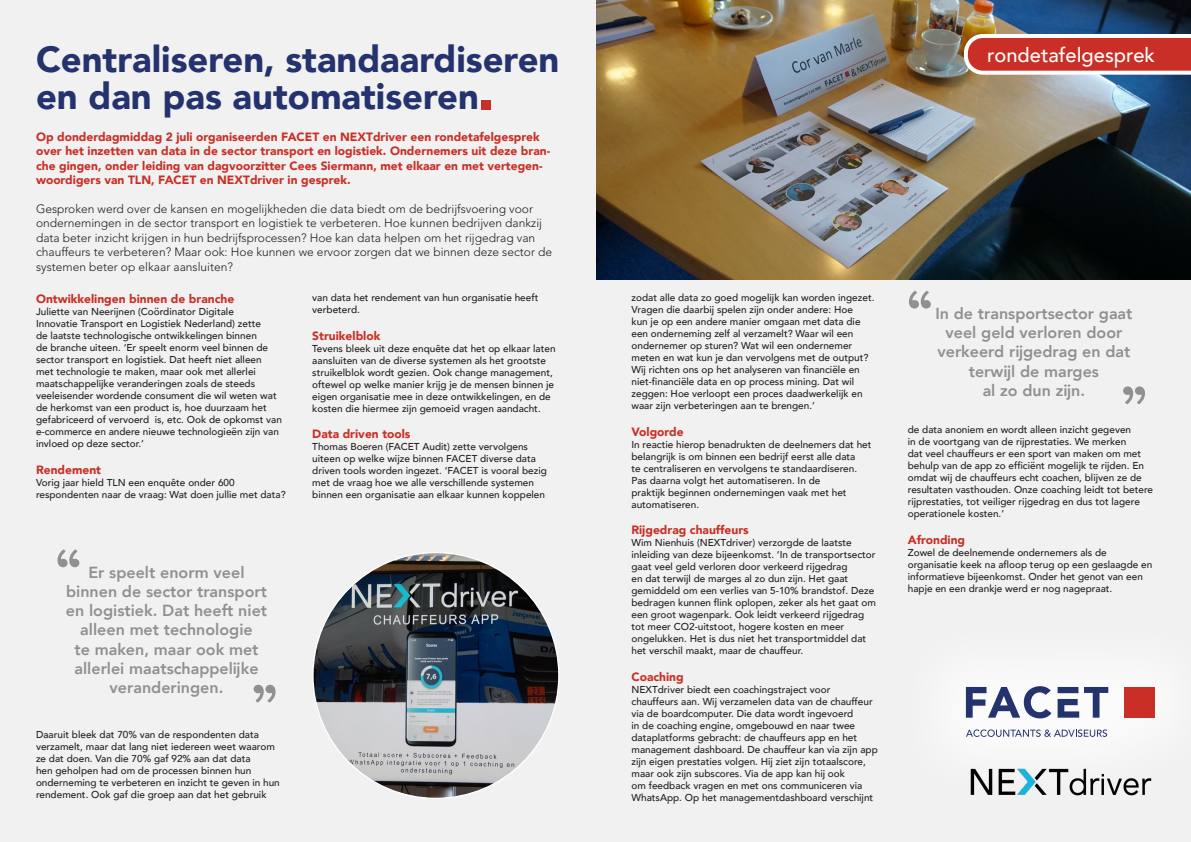
<style>
.page{position:relative;width:1191px;height:842px;background:#f1f1f1}
.page>*{position:absolute;margin:0;border:0;box-sizing:border-box;transform-origin:0 0}
.t1{font:900 59.4px "Brandon Grotesque";color:#909091}
.t2{font:900 36.3px "Avenir";color:#24326d}
.t3{font:500 20.1px "Avenir";color:#fff}
.t4{font:800 16px/19.3px "Avenir";color:#909091;text-align:center}
.t5{font:900 12px/14.4px "Avenir";color:#c92f26}
.t6{font:300 12px/14.4px "Avenir";color:#231f20}
.t7{font:500 10px/12px "Avenir";color:#231f20}
</style>
<div class="page">
<img style="left:596px;top:0;width:595px;height:280px">
<div style="left:895px;top:616px;width:296px;height:189px;background:#f4f4f4"></div>
<svg style="left:966px;top:686px;width:85px;height:32px"></svg>
<div style="left:1124px;top:687px;width:31px;height:31px;background:#c92f26"></div>
<svg style="left:1057px;top:687px;width:51px;height:31px"></svg>
<svg style="left:966px;top:729px;width:141px;height:8px"></svg>
<img style="left:970px;top:768px;width:182px;height:28px">
<img style="left:313px;top:552px;width:246px;height:246px;border-radius:123px">
<svg style="left:964px;top:34px;width:227px;height:41px"></svg>
<div style="left:482px;top:100px;width:9px;height:9px;background:#c92f26"></div>
<p class="t2" style="left:36px;top:29px;width:525px">Centraliseren, standaardiseren</p>
<p class="t2" style="left:36px;top:66px;width:444px">en dan pas automatiseren</p>
<p class="t5" style="left:36px;top:129px;width:516px">Op donderdagmiddag 2 juli organiseerden FACET en NEXTdriver een rondetafelgesprek over het inzetten van data in de sector transport en logistiek. Ondernemers uit deze bran&shy;che gingen, onder leiding van dagvoorzitter Cees Siermann, met elkaar en met vertegen&shy;woordigers van TLN, FACET en NEXTdriver in gesprek.</p>
<p class="t6" style="left:36px;top:202px;width:517px">Gesproken werd over de kansen en mogelijkheden die data biedt om de bedrijfsvoering voor ondernemingen in de sector transport en logistiek te verbeteren. Hoe kunnen bedrijven dankzij data beter inzicht krijgen in hun bedrijfsprocessen? Hoe kan data helpen om het rijgedrag van chauffeurs te verbeteren? Maar ook: Hoe kunnen we ervoor zorgen dat we binnen deze sector de systemen beter op elkaar aansluiten?</p>
<p class="t5" style="left:36px;top:292px;width:200px">Ontwikkelingen binnen de branche</p>
<p class="t7" style="left:36px;top:305px;width:247px">Juliette van Neerijnen (Coördinator Digitale<br>Innovatie Transport en Logistiek Nederland) zette<br>de laatste technologische ontwikkelingen binnen<br>de branche uiteen. ‘Er speelt enorm veel binnen de sector transport en logistiek. Dat heeft niet alleen met technologie te maken, maar ook met allerlei maatschappelijke veranderingen zoals de steeds veeleisender wordende consument die wil weten wat de herkomst van een product is, hoe duurzaam het gefabriceerd of vervoerd is, etc. Ook de opkomst van e-commerce en andere nieuwe technologieën zijn van invloed op deze sector.’</p>
<p class="t5" style="left:36px;top:462px;width:67px">Rendement</p>
<p class="t7" style="left:36px;top:476px;width:251px">Vorig jaar hield TLN een enquête onder 600 respondenten naar de vraag: Wat doen jullie met data?</p>
<p class="t7" style="left:312px;top:291px;width:228px">van data het rendement van hun organisatie heeft verbeterd.</p>
<p class="t5" style="left:312px;top:328px;width:70px">Struikelblok</p>
<p class="t7" style="left:312px;top:342px;width:245px">Tevens bleek uit deze enquête dat het op elkaar laten aansluiten van de diverse systemen als het grootste struikelblok wordt gezien. Ook change management, oftewel op welke manier krijg je de mensen binnen je eigen organisatie mee in deze ontwikkelingen, en de kosten die hiermee zijn gemoeid vragen aandacht.</p>
<p class="t5" style="left:312px;top:426px;width:100px">Data driven tools</p>
<p class="t7" style="left:312px;top:440px;width:236px">Thomas Boeren (FACET Audit) zette vervolgens uiteen op welke wijze binnen FACET diverse data driven tools worden ingezet. ‘FACET is vooral bezig met de vraag hoe we alle verschillende systemen binnen een organisatie aan elkaar kunnen koppelen</p>
<p class="t1" style="left:56px;top:529px;width:25px">“</p>
<p class="t4" style="left:88px;top:562px;width:157px">Er speelt enorm veel</p>
<p class="t4" style="left:66px;top:582px;width:203px">binnen de sector transport en logistiek. Dat heeft niet alleen met technologie<br>te maken, maar ook met allerlei maatschappelijke veranderingen.</p>
<p class="t1" style="left:277px;top:723px;width:25px;rotate:-180deg">“</p>
<p class="t7" style="left:36px;top:728px;width:245px">Daaruit bleek dat 70% van de respondenten data verzamelt, maar dat lang niet iedereen weet waarom ze dat doen. Van die 70% gaf 92% aan dat data<br>hen geholpen had om de processen binnen hun onderneming te verbeteren en inzicht te geven in hun rendement. Ook gaf die groep aan dat het gebruik</p>
<p class="t3" style="left:987px;top:37px;width:169px">rondetafelgesprek</p>
<p class="t7" style="left:631px;top:291px;width:244px">zodat alle data zo goed mogelijk kan worden ingezet.<br>Vragen die daarbij spelen zijn onder andere: Hoe<br>kun je op een andere manier omgaan met data die een onderneming zelf al verzamelt? Waar wil een ondernemer op sturen? Wat wil een ondernemer meten en wat kun je dan vervolgens met de output?<br>Wij richten ons op het analyseren van financiële en niet-financiële data en op process mining. Dat wil zeggen: Hoe verloopt een proces daadwerkelijk en waar zijn verbeteringen aan te brengen.’</p>
<p class="t5" style="left:631px;top:424px;width:54px">Volgorde</p>
<p class="t7" style="left:631px;top:438px;width:241px">In reactie hierop benadrukten de deelnemers dat het belangrijk is om binnen een bedrijf eerst alle data<br>te centraliseren en vervolgens te standaardiseren.<br>Pas daarna volgt het automatiseren. In de<br>praktijk beginnen ondernemingen vaak met het automatiseren.</p>
<p class="t5" style="left:631px;top:522px;width:119px">Rijgedrag chauffeurs</p>
<p class="t7" style="left:631px;top:536px;width:246px">Wim Nienhuis (NEXTdriver) verzorgde de laatste inleiding van deze bijeenkomst. ‘In de transportsector gaat veel geld verloren door verkeerd rijgedrag<br>en dat terwijl de marges al zo dun zijn. Het gaat gemiddeld om een verlies van 5-10% brandstof. Deze bedragen kunnen flink oplopen, zeker als het gaat om een groot wagenpark. Ook leidt verkeerd rijgedrag tot meer CO2-uitstoot, hogere kosten en meer ongelukken. Het is dus niet het transportmiddel dat het verschil maakt, maar de chauffeur.</p>
<p class="t5" style="left:631px;top:669px;width:54px">Coaching</p>
<p class="t7" style="left:631px;top:682px;width:248px">NEXTdriver biedt een coachingstraject voor chauffeurs aan. Wij verzamelen data van de chauffeur via de boardcomputer. Die data wordt ingevoerd<br>in de coaching engine, omgebouwd en naar twee dataplatforms gebracht: de chauffeurs app en het management dashboard. De chauffeur kan via zijn app zijn eigen prestaties volgen. Hij ziet zijn totaalscore, maar ook zijn subscores. Via de app kan hij ook<br>om feedback vragen en met ons communiceren via WhatsApp. Op het managementdashboard verschijnt</p>
<p class="t1" style="left:907px;top:270px;width:25px">“</p>
<p class="t4" style="left:935px;top:304px;width:198px">In de transportsector gaat</p>
<p class="t4" style="left:937px;top:323px;width:194px">veel geld verloren door verkeerd rijgedrag en dat terwijl de marges</p>
<p class="t4" style="left:982px;top:381px;width:104px">al zo dun zijn.</p>
<p class="t1" style="left:1146px;top:425px;width:25px;rotate:-180deg">“</p>
<p class="t7" style="left:907px;top:423px;width:247px">de data anoniem en wordt alleen inzicht gegeven<br>in de voortgang van de rijprestaties. We merken<br>dat veel chauffeurs er een sport van maken om met behulp van de app zo efficiënt mogelijk te rijden. En omdat wij de chauffeurs echt coachen, blijven ze de resultaten vasthouden. Onze coaching leidt tot betere rijprestaties, tot veiliger rijgedrag en dus tot lagere operationele kosten.’</p>
<p class="t5" style="left:907px;top:532px;width:59px">Afronding</p>
<p class="t7" style="left:907px;top:545px;width:246px">Zowel de deelnemende ondernemers als de organisatie keek na afloop terug op een geslaagde en informatieve bijeenkomst. Onder het genot van een hapje en een drankje werd er nog nagepraat.</p>
</div>
